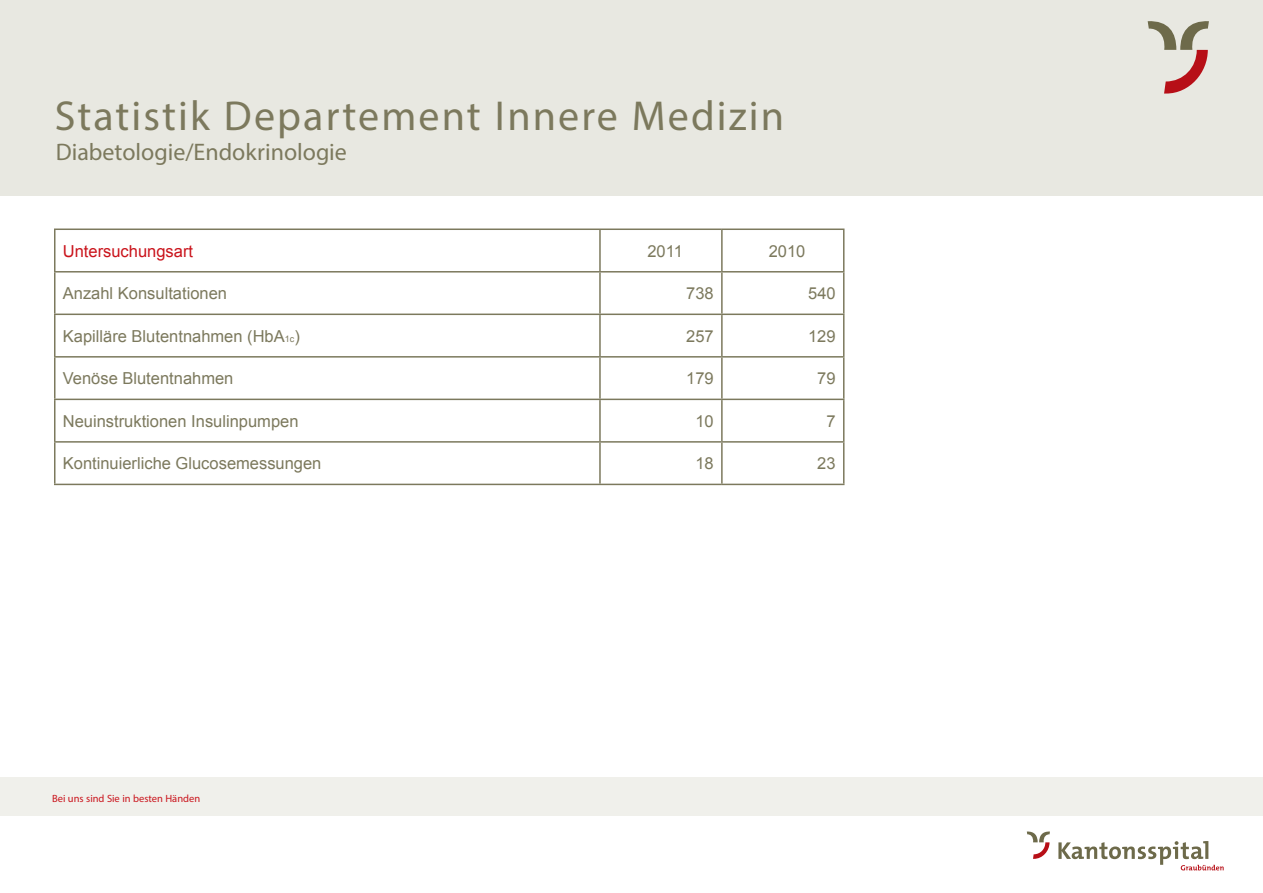
<style>
.page{position:relative;width:1263px;height:893px;background:#fff}
.page>*{position:absolute;margin:0;border:0;box-sizing:border-box;transform-origin:0 0}
.t1{font:42px "Myriad Pro";letter-spacing:.05em;color:#7c795d}
.t2{font:24px "Myriad Pro";color:#7c795d}
.t3{font:16.5px "Arial";color:#7c795d}
.t4{font:16.5px "Arial";color:#ca141c}
.t5{font:10.5px "Myriad Pro";color:#ca141c}
.s1{font-size:9px}
</style>
<div class="page">
<svg style="left:1027px;top:831px;width:23px;height:28px"></svg>
<svg style="left:1058px;top:841px;width:165px;height:29px"></svg>
<div style="left:0;top:0;width:1263px;height:196px;background:#e8e8e1"></div>
<div style="left:0;top:778px;width:1263px;height:38px;background:#f0f0eb"></div>
<svg style="left:1148px;top:21px;width:61px;height:73px"></svg>
<hr style="left:54px;top:228px;width:546px;height:2px;background:#7c795d">
<hr style="left:54px;top:230px;width:2px;height:41px;background:#7c795d">
<hr style="left:600px;top:228px;width:122px;height:2px;background:#7c795d">
<hr style="left:599px;top:230px;width:2px;height:41px;background:#7c795d">
<hr style="left:722px;top:228px;width:122px;height:2px;background:#7c795d">
<hr style="left:721px;top:230px;width:2px;height:41px;background:#7c795d">
<hr style="left:843px;top:230px;width:1px;height:41px;background:#7c795d">
<hr style="left:54px;top:271px;width:546px;height:2px;background:#7c795d">
<hr style="left:54px;top:273px;width:2px;height:41px;background:#7c795d">
<hr style="left:600px;top:271px;width:122px;height:2px;background:#7c795d">
<hr style="left:599px;top:273px;width:2px;height:41px;background:#7c795d">
<hr style="left:722px;top:271px;width:122px;height:2px;background:#7c795d">
<hr style="left:721px;top:273px;width:2px;height:41px;background:#7c795d">
<hr style="left:843px;top:273px;width:1px;height:41px;background:#7c795d">
<hr style="left:54px;top:314px;width:546px;height:1px;background:#7c795d">
<hr style="left:54px;top:315px;width:2px;height:41px;background:#7c795d">
<hr style="left:600px;top:314px;width:122px;height:1px;background:#7c795d">
<hr style="left:599px;top:315px;width:2px;height:41px;background:#7c795d">
<hr style="left:722px;top:314px;width:122px;height:1px;background:#7c795d">
<hr style="left:721px;top:315px;width:2px;height:41px;background:#7c795d">
<hr style="left:843px;top:315px;width:1px;height:41px;background:#7c795d">
<hr style="left:54px;top:356px;width:546px;height:2px;background:#7c795d">
<hr style="left:54px;top:358px;width:2px;height:41px;background:#7c795d">
<hr style="left:600px;top:356px;width:122px;height:2px;background:#7c795d">
<hr style="left:599px;top:358px;width:2px;height:41px;background:#7c795d">
<hr style="left:722px;top:356px;width:122px;height:2px;background:#7c795d">
<hr style="left:721px;top:358px;width:2px;height:41px;background:#7c795d">
<hr style="left:843px;top:358px;width:1px;height:41px;background:#7c795d">
<hr style="left:54px;top:399px;width:546px;height:1px;background:#7c795d">
<hr style="left:54px;top:400px;width:2px;height:41px;background:#7c795d">
<hr style="left:600px;top:399px;width:122px;height:1px;background:#7c795d">
<hr style="left:599px;top:400px;width:2px;height:41px;background:#7c795d">
<hr style="left:722px;top:399px;width:122px;height:1px;background:#7c795d">
<hr style="left:721px;top:400px;width:2px;height:41px;background:#7c795d">
<hr style="left:843px;top:400px;width:1px;height:41px;background:#7c795d">
<hr style="left:54px;top:441px;width:546px;height:2px;background:#7c795d">
<hr style="left:54px;top:443px;width:2px;height:41px;background:#7c795d">
<hr style="left:600px;top:441px;width:122px;height:2px;background:#7c795d">
<hr style="left:599px;top:443px;width:2px;height:41px;background:#7c795d">
<hr style="left:722px;top:441px;width:122px;height:2px;background:#7c795d">
<hr style="left:721px;top:443px;width:2px;height:41px;background:#7c795d">
<hr style="left:843px;top:443px;width:1px;height:41px;background:#7c795d">
<hr style="left:54px;top:484px;width:546px;height:1px;background:#7c795d">
<hr style="left:600px;top:484px;width:122px;height:1px;background:#7c795d">
<hr style="left:722px;top:484px;width:122px;height:1px;background:#7c795d">
<h1 class="t1" style="left:55px;top:90px;width:731px">Statistik Departement Innere Medizin</h1>
<h2 class="t2" style="left:56px;top:138px;width:293px">Diabetologie/Endokrinologie</h2>
<p class="t4" style="left:63px;top:240px;width:132px">Untersuchungsart</p>
<p class="t3" style="left:647px;top:240px;width:37px">2011</p>
<p class="t3" style="left:769px;top:240px;width:38px">2010</p>
<p class="t3" style="left:63px;top:282px;width:166px">Anzahl Konsultationen</p>
<p class="t3" style="left:686px;top:282px;width:29px">738</p>
<p class="t3" style="left:808px;top:282px;width:29px">540</p>
<p class="t3" style="left:63px;top:325px;width:238px">Kapilläre Blutentnahmen (HbA<span class="s1">1c</span>)</p>
<p class="t3" style="left:686px;top:325px;width:29px">257</p>
<p class="t3" style="left:808px;top:325px;width:29px">129</p>
<p class="t3" style="left:63px;top:367px;width:172px">Venöse Blutentnahmen</p>
<p class="t3" style="left:686px;top:367px;width:29px">179</p>
<p class="t3" style="left:817px;top:367px;width:20px">79</p>
<p class="t3" style="left:63px;top:410px;width:237px">Neuinstruktionen Insulinpumpen</p>
<p class="t3" style="left:695px;top:410px;width:20px">10</p>
<p class="t3" style="left:826px;top:410px;width:11px">7</p>
<p class="t3" style="left:63px;top:453px;width:260px">Kontinuierliche Glucosemessungen</p>
<p class="t3" style="left:695px;top:453px;width:20px">18</p>
<p class="t3" style="left:817px;top:453px;width:20px">23</p>
<p class="t5" style="left:52px;top:791px;width:150px">Bei uns sind Sie in besten Händen</p>
</div>
